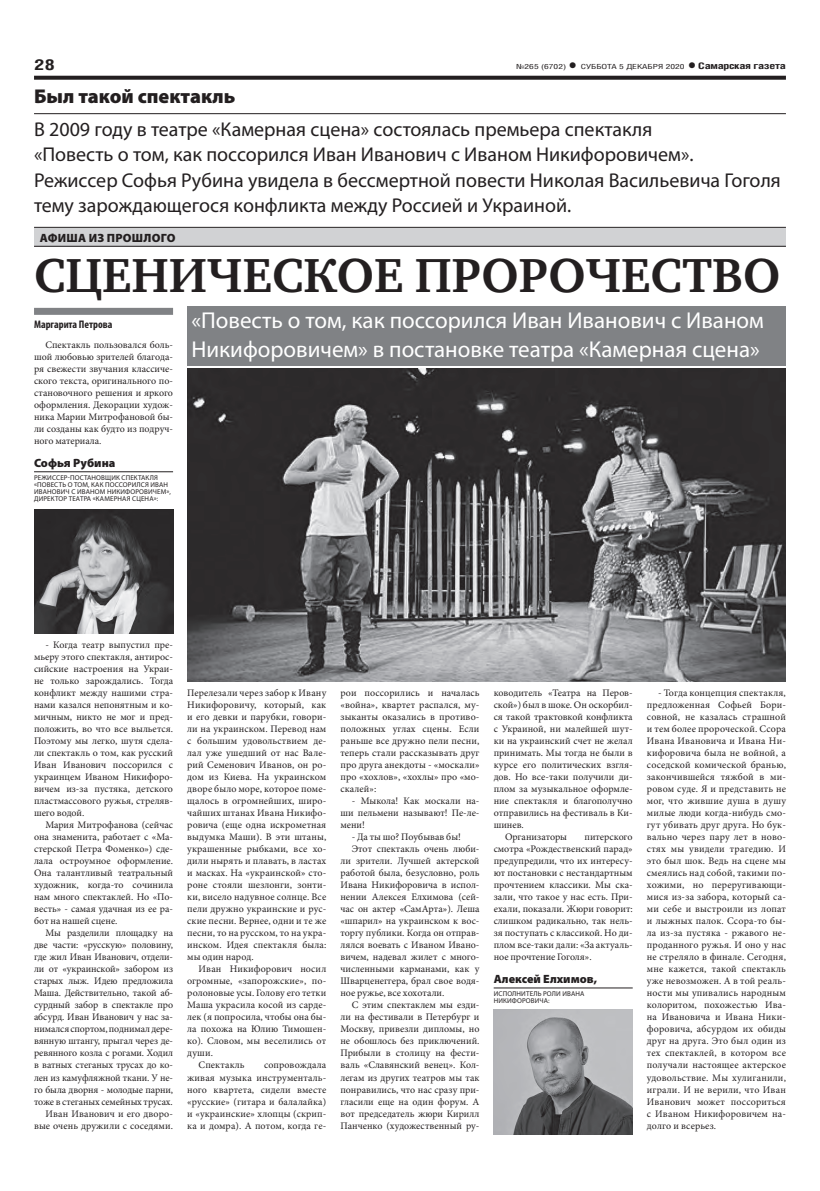
<style>
.page{position:relative;width:820px;height:1191px;background:#fff}
.page>*{position:absolute;margin:0;border:0;box-sizing:border-box;transform-origin:0 0}
.ЗАГОЛОВОК{font:700 49px "Charter C";color:#231f20}
.ПОДЗАГОЛОВОК{font:23px/29px "Myriad Pro";color:#fff}
.допблок_текст{font:20px/25.2px "Myriad Pro";color:#231f20}
.рубрика{font:900 20px "Myriad Pro";color:#231f20}
.t1{font:700 15px "Helios Cond";color:#231f20;scale:1.4 1}
.мнение_имя{font:900 12px "Myriad Pro";color:#231f20}
.РУБРИКА{font:900 12px "Myriad Pro";letter-spacing:.02em;color:#231f20}
.АВТОР_чб{font:700 condensed 11px "Myriad Pro";color:#231f20}
.ОСНОВНОЙ{font:10px/12px "Minion Pro";letter-spacing:.005em;color:#231f20;text-align:justify}
.t2{font:700 9px "Helios Cond";letter-spacing:-.02em;color:#231f20;scale:1.4 1}
.мнение_должность{font:7px/7px "Myriad Pro";letter-spacing:.02em;color:#231f20}
.t3{font:7px "Helios Cond";color:#231f20;scale:1.4 1}
.s1{font-weight:700;font-size:16px}
.s2{font-size:16px}
</style>
<div class="page">
<svg style="left:34px;top:76px;width:751px;height:4px;background:#322f2f"></svg>
<div style="left:34px;top:308px;width:139px;height:7px;background:#808285"></div>
<hr style="left:34px;top:471px;width:139px;height:1px;background:#231f20">
<hr style="left:493px;top:987px;width:139px;height:1px;background:#231f20">
<div style="left:187px;top:306px;width:598px;height:60px;background:#808285"></div>
<hr style="left:34px;top:113px;width:751px;height:1px;background:#231f20">
<div style="left:34px;top:228px;width:751px;height:19px;background:#d1d2d4"></div>
<hr style="left:34px;top:227px;width:751px;height:1px;background:#231f20">
<hr style="left:34px;top:246px;width:751px;height:1px;background:#231f20">
<img style="left:493px;top:1009px;width:139px;height:125px">
<img style="left:34px;top:509px;width:139px;height:125px">
<img style="left:187px;top:369px;width:598px;height:312px">
<p class="t1" style="left:34px;top:55px;width:17px">28</p>
<p class="t3" style="left:516px;top:63px;width:122px">№265 (6702) <span class="s1">•</span> СУББОТА 5 ДЕКАБРЯ 2020</p>
<p class="t2" style="left:687px;top:61px;width:72px"><span class="s2">•</span> Самарская газета</p>
<p class="рубрика" style="left:34px;top:85px;width:203px">Был такой спектакль</p>
<p class="допблок_текст" style="left:34px;top:116px;width:748px">В 2009 году в театре «Камерная сцена» состоялась премьера спектакля<br>«Повесть о том, как поссорился Иван Иванович с Иваном Никифоровичем».<br>Режиссер Софья Рубина увидела в бессмертной повести Николая Васильевича Гоголя тему зарождающегося конфликта между Россией и Украиной.</p>
<p class="РУБРИКА" style="left:40px;top:231px;width:137px">АФИША ИЗ ПРОШЛОГО</p>
<p class="ЗАГОЛОВОК" style="left:34px;top:248px;width:747px">СЦЕНИЧЕСКОЕ ПРОРОЧЕСТВО</p>
<p class="АВТОР_чб" style="left:34px;top:318px;width:80px">Маргарита Петрова</p>
<p class="ОСНОВНОЙ" style="left:34px;top:339px;width:140px;text-indent:11px">Спектакль пользовался боль&shy;шой любовью зрителей благода&shy;ря свежести звучания классиче&shy;ского текста, оригинального по&shy;становочного решения и яркого оформления. Декорации худож&shy;ника Марии Митрофановой бы&shy;ли созданы как будто из подруч&shy;ного материала.</p>
<p class="мнение_имя" style="left:34px;top:456px;width:83px">Софья Рубина</p>
<p class="мнение_должность" style="left:34px;top:474px;width:138px">РЕЖИССЕР-ПОСТАНОВЩИК СПЕКТАКЛЯ «ПОВЕСТЬ О ТОМ, КАК ПОССОРИЛСЯ ИВАН ИВАНОВИЧ С ИВАНОМ НИКИФОРОВИЧЕМ», ДИРЕКТОР ТЕАТРА «КАМЕРНАЯ СЦЕНА»:</p>
<p class="ПОДЗАГОЛОВОК" style="left:191px;top:305px;width:573px">«Повесть о том, как поссорился Иван Иванович с Иваном<br>Никифоровичем» в постановке театра «Камерная сцена»</p>
<p class="ОСНОВНОЙ" style="left:34px;top:639px;width:140px;text-indent:11px">- Когда театр выпустил пре&shy;мьеру этого спектакля, антирос&shy;сийские настроения на Украи&shy;не только зарождались. Тогда конфликт между нашими стра&shy;нами казался непонятным и ко&shy;мичным, никто не мог и пред&shy;положить, во что все выльется.<br>Поэтому мы легко, шутя сдела&shy;ли спектакль о том, как русский Иван Иванович поссорился с украинцем Иваном Никифоро&shy;вичем из-за пустяка, детского пластмассового ружья, стреляв&shy;шего водой.</p>
<p class="ОСНОВНОЙ" style="left:34px;top:819px;width:140px;text-indent:11px">Мария Митрофанова (сейчас она знаменита, работает с «Ма&shy;стерской Петра Фоменко») сде&shy;лала остроумное оформление.<br>Она талантливый театральный художник, когда-то сочинила нам много спектаклей. Но «По&shy;весть» - самая удачная из ее ра&shy;бот на нашей сцене.</p>
<p class="ОСНОВНОЙ" style="left:34px;top:927px;width:140px;text-indent:11px">Мы разделили площадку на две части: «русскую» половину, где жил Иван Иванович, отдели&shy;ли от «украинской» забором из старых лыж. Идею предложила Маша. Действительно, такой аб&shy;сурдный забор в спектакле про абсурд. Иван Иванович у нас за&shy;нимался спортом, поднимал дере&shy;вянную штангу, прыгал через де&shy;ревянного козла с рогами. Ходил в ватных стеганых трусах до ко&shy;лен из камуфляжной ткани. У не&shy;го была дворня - молодые парни, тоже в стеганых семейных трусах.</p>
<p class="ОСНОВНОЙ" style="left:34px;top:1107px;width:140px;text-align:right">Иван Иванович и его дворо&shy;вые очень дружили с соседями.</p>
<p class="ОСНОВНОЙ" style="left:187px;top:687px;width:140px">Перелезали через забор к Ивану Никифоровичу, который, как и его девки и парубки, говори&shy;ли на украинском. Перевод нам с большим удовольствием де&shy;лал уже ушедший от нас Вале&shy;рий Семенович Иванов, он ро&shy;дом из Киева. На украинском дворе было море, которое поме&shy;щалось в огромнейших, широ&shy;чайших штанах Ивана Никифо&shy;ровича (еще одна искрометная выдумка Маши). В эти штаны, украшенные рыбками, все хо&shy;дили нырять и плавать, в ластах и масках. На «украинской» сто&shy;роне стояли шезлонги, зонти&shy;ки, висело надувное солнце. Все пели дружно украинские и рус&shy;ские песни. Вернее, одни и те же песни, то на русском, то на укра&shy;инском. Идея спектакля была: мы один народ.</p>
<p class="ОСНОВНОЙ" style="left:187px;top:963px;width:140px;text-indent:11px">Иван Никифорович носил огромные, «запорожские», по&shy;ролоновые усы. Голову его тетки Маша украсила косой из сарде&shy;лек (я попросила, чтобы она бы&shy;ла похожа на Юлию Тимошен&shy;ко). Словом, мы веселились от души.</p>
<p class="ОСНОВНОЙ" style="left:198px;top:1059px;width:47px">Спектакль</p>
<p class="ОСНОВНОЙ" style="left:187px;top:1059px;width:140px;text-indent:77px">сопровождала живая музыка инструменталь&shy;ного квартета, сидели вместе «русские» (гитара и балалайка) и «украинские» хлопцы (скрип&shy;ка и домра). А потом, когда ге-</p>
<p class="ОСНОВНОЙ" style="left:340px;top:687px;width:140px">рои поссорились и началась «война», квартет распался, му&shy;зыканты оказались в противо&shy;положных углах сцены. Если раньше все дружно пели песни, теперь стали рассказывать друг про друга анекдоты - «москали» про «хохлов», «хохлы» про «мо&shy;скалей»:</p>
<p class="ОСНОВНОЙ" style="left:340px;top:795px;width:140px;text-indent:11px">- Мыкола! Как москали на&shy;ши пельмени называют! Пе-ле&shy;мени!</p>
<p class="ОСНОВНОЙ" style="left:351px;top:831px;width:110px">- Да ты шо? Поубывав бы!</p>
<p class="ОСНОВНОЙ" style="left:340px;top:843px;width:140px;text-indent:11px">Этот спектакль очень люби&shy;ли зрители. Лучшей актерской работой была, безусловно, роль Ивана Никифоровича в испол&shy;нении Алексея Елхимова (сей&shy;час он актер «СамАрта»). Леша «шпарил» на украинском к вос&shy;торгу публики. Когда он отправ&shy;лялся воевать с Иваном Ивано&shy;вичем, надевал жилет с много&shy;численными карманами, как у Шварценеггера, брал свое водя&shy;ное ружье, все хохотали.</p>
<p class="ОСНОВНОЙ" style="left:340px;top:999px;width:140px;text-indent:11px">С этим спектаклем мы езди&shy;ли на фестивали в Петербург и Москву, привезли дипломы, но не обошлось без приключений.<br>Прибыли в столицу на фести&shy;валь «Славянский венец». Кол&shy;легам из других театров мы так понравились, что нас сразу при&shy;гласили еще на один форум. А вот председатель жюри Кирилл Панченко (художественный ру-</p>
<p class="ОСНОВНОЙ" style="left:493px;top:687px;width:140px">ководитель «Театра на Перов&shy;ской») был в шоке. Он оскорбил&shy;ся такой трактовкой конфликта с Украиной, ни малейшей шут&shy;ки на украинский счет не желал принимать. Мы тогда не были в курсе его политических взгля&shy;дов. Но все-таки получили ди&shy;плом за музыкальное оформле&shy;ние спектакля и благополучно отправились на фестиваль в Ки&shy;шинев.</p>
<p class="ОСНОВНОЙ" style="left:505px;top:831px;width:63px">Организаторы</p>
<p class="ОСНОВНОЙ" style="left:493px;top:831px;width:140px;text-indent:91px">питерского смотра «Рождественский парад» предупредили, что их интересу&shy;ют постановки с нестандартным прочтением классики. Мы ска&shy;зали, что такое у нас есть. При&shy;ехали, показали. Жюри говорит: слишком радикально, так нель&shy;зя поступать с классикой. Но ди&shy;плом все-таки дали: «За актуаль&shy;ное прочтение Гоголя».</p>
<p class="мнение_имя" style="left:493px;top:972px;width:105px">Алексей Елхимов,</p>
<p class="мнение_должность" style="left:493px;top:990px;width:92px">ИСПОЛНИТЕЛЬ РОЛИ ИВАНА<br>НИКИФОРОВИЧА:</p>
<p class="ОСНОВНОЙ" style="left:646px;top:687px;width:140px;text-indent:11px">- Тогда концепция спектакля, предложенная Софьей Бори&shy;совной, не казалась страшной и тем более пророческой. Ссора Ивана Ивановича и Ивана Ни&shy;кифоровича была не войной, а соседской комической бранью, закончившейся тяжбой в ми&shy;ровом суде. Я и представить не мог, что жившие душа в душу милые люди когда-нибудь смо&shy;гут убивать друг друга. Но бук&shy;вально через пару лет в ново&shy;стях мы увидели трагедию. И это был шок. Ведь на сцене мы смеялись над собой, такими по&shy;хожими, но переругивающи&shy;мися из-за забора, который са&shy;ми себе и выстроили из лопат и лыжных палок. Ссора-то бы&shy;ла из-за пустяка - ржавого не&shy;проданного ружья. И оно у нас не стреляло в финале. Сегодня, мне кажется, такой спектакль уже невозможен. А в той реаль&shy;ности мы упивались народным колоритом, похожестью Ива&shy;на Ивановича и Ивана Ники&shy;форовича, абсурдом их обиды друг на друга. Это был один из тех спектаклей, в котором все получали настоящее актерское удовольствие. Мы хулиганили, играли. И не верили, что Иван Иванович может поссориться с Иваном Никифоровичем на&shy;долго и всерьез.</p>
</div>
